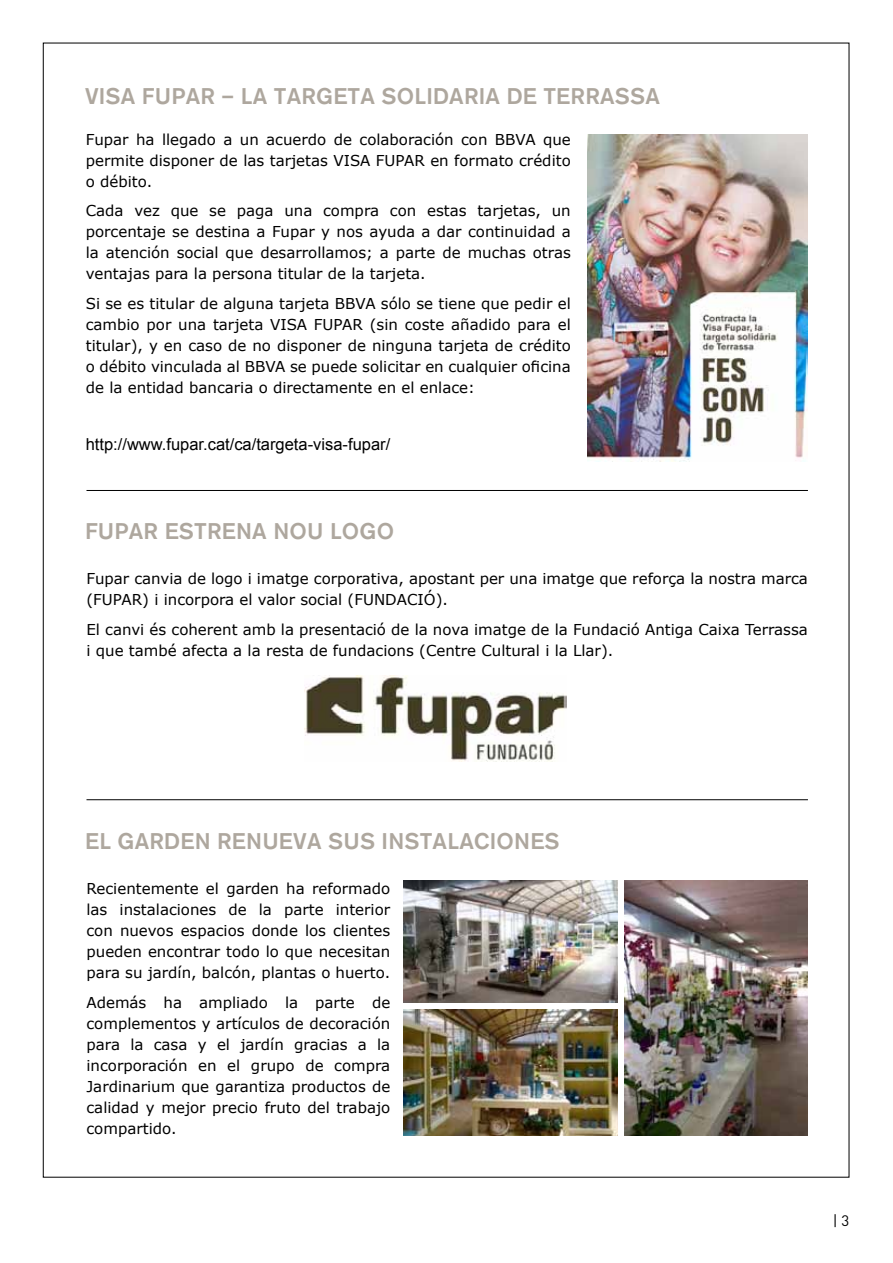
<style>
.page{position:relative;width:893px;height:1263px;background:#fff}
.page>*{position:absolute;margin:0;border:0;box-sizing:border-box;transform-origin:0 0}
.t1{font:500 22.5px "Akzidenz Grotesk BE";letter-spacing:.01em;color:#aea79e}
.t2{font:16.5px "Arial";color:#000}
.t3{font:15px/21px "Verdana";color:#000;text-align:justify}
.t4{font:15px "DIN Pro";color:#000}
</style>
<div class="page">
<hr style="left:86px;top:490px;width:722px;height:1px;background:#000">
<hr style="left:86px;top:799px;width:722px;height:1px;background:#000">
<img style="left:588px;top:134px;width:220px;height:327px">
<img style="left:304px;top:676px;width:262px;height:86px">
<img style="left:625px;top:880px;width:183px;height:255px">
<img style="left:403px;top:880px;width:214px;height:123px">
<img style="left:403px;top:1010px;width:214px;height:125px">
<h1 class="t1" style="left:85px;top:82px;width:576px">VISA FUPAR – LA TARGETA SOLIDARIA DE TERRASSA</h1>
<p class="t3" style="left:86px;top:129px;width:487px">Fupar ha llegado a un acuerdo de colaboración con BBVA que permite disponer de las tarjetas VISA FUPAR en formato crédito o débito.</p>
<p class="t3" style="left:86px;top:200px;width:487px">Cada vez que se paga una compra con estas tarjetas, un porcentaje se destina a Fupar y nos ayuda a dar continuidad a la atención social que desarrollamos; a parte de muchas otras ventajas para la persona titular de la tarjeta.</p>
<p class="t3" style="left:86px;top:293px;width:487px">Si se es titular de alguna tarjeta BBVA sólo se tiene que pedir el cambio por una tarjeta VISA FUPAR (sin coste añadido para el titular), y en caso de no disponer de ninguna tarjeta de crédito o débito vinculada al BBVA se puede solicitar en cualquier oficina de la entidad bancaria o directamente en el enlace:</p>
<p class="t2" style="left:86px;top:434px;width:306px">http://www.fupar.cat/ca/targeta-visa-fupar/</p>
<h1 class="t1" style="left:85px;top:518px;width:310px">FUPAR ESTRENA NOU LOGO</h1>
<p class="t3" style="left:86px;top:569px;width:723px">Fupar canvia de logo i imatge corporativa, apostant per una imatge que reforça la nostra marca (FUPAR) i incorpora el valor social (FUNDACIÓ).</p>
<p class="t3" style="left:86px;top:619px;width:723px">El canvi és coherent amb la presentació de la nova imatge de la Fundació Antiga Caixa Terrassa i que també afecta a la resta de fundacions (Centre Cultural i la Llar).</p>
<h1 class="t1" style="left:85px;top:827px;width:476px">EL GARDEN RENU EVA SUS INSTALACIONES</h1>
<p class="t3" style="left:86px;top:878px;width:305px">Recientemente el garden ha reformado las instalaciones de la parte interior con nuevos espacios donde los clientes pueden encontrar todo lo que necesitan para su jardín, balcón, plantas o huerto.</p>
<p class="t3" style="left:86px;top:992px;width:305px">Además ha ampliado la parte de complementos y artículos de decoración para la casa y el jardín gracias a la incorporación en el grupo de compra Jardinarium que garantiza productos de calidad y mejor precio fruto del trabajo compartido.</p>
<p class="t4" style="left:833px;top:1210px;width:18px">| 3</p>
</div>
